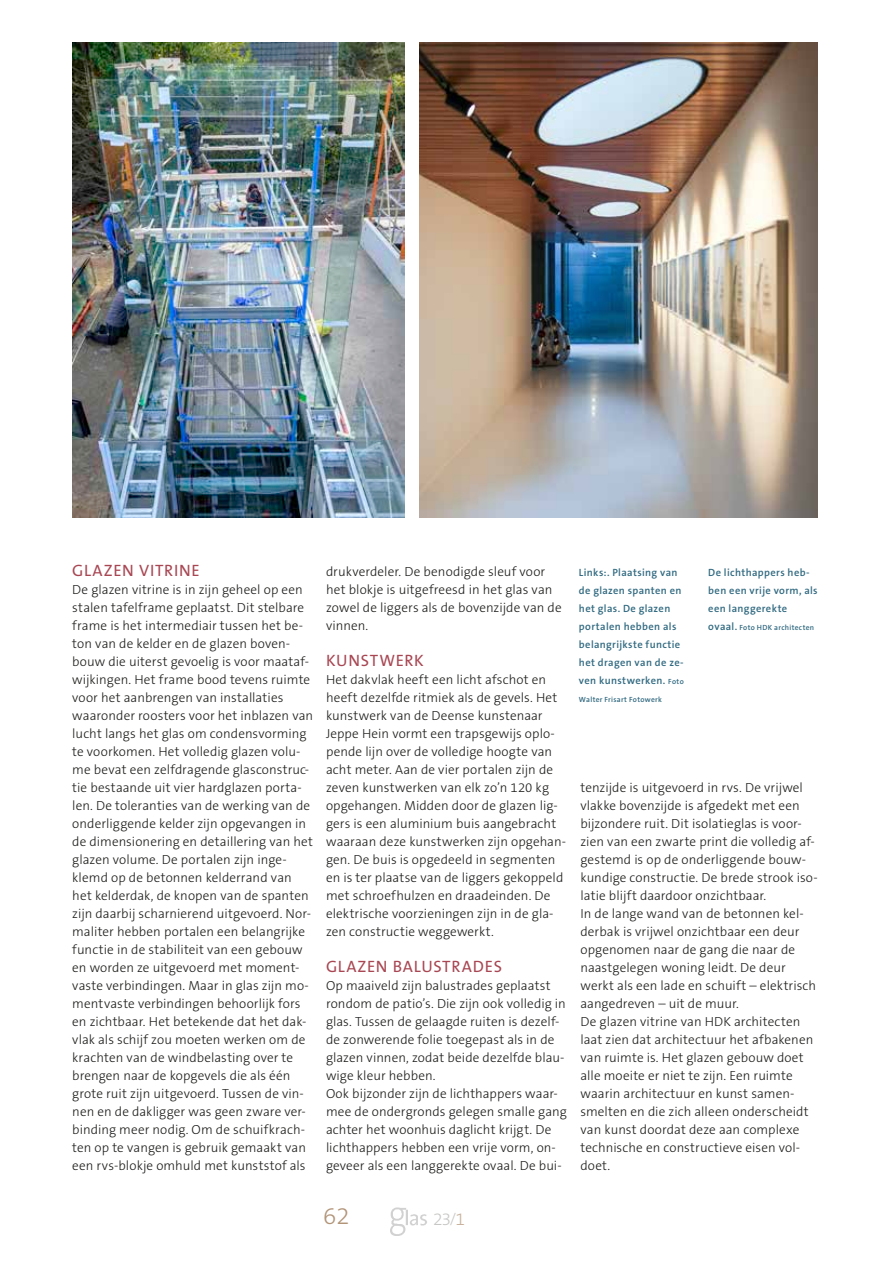
<style>
.page{position:relative;width:893px;height:1263px;background:#fff}
.page>*{position:absolute;margin:0;border:0;box-sizing:border-box;transform-origin:0 0}
.t1{font:300 24px "The Sans B3";color:#b29478}
.t2{font:300 17.55px "The Sans B3";color:#c7c7c6}
.t3{font:16.5px "The Sans B5 Plain";letter-spacing:.04em;color:#a84753}
.t4{font:300 13.2px/18px "The Sans B3";letter-spacing:.005em;color:#1d1d1b}
.t5{font:600 10.5px/18px "The Sans B6";letter-spacing:.035em;color:#306980}
.t6{font:600 7.5px "The Sans B6";letter-spacing:.04em;color:#306980}
.s1{font-size:7.5px}
.s2{font-size:10.5px}
.s3{font-family:"The Sans B4";font-size:13.35px}
.s4{color:#c8b29d}
</style>
<div class="page">
<img style="left:390px;top:1207px;width:37px;height:28px">
<img style="left:420px;top:43px;width:398px;height:475px">
<img style="left:72px;top:43px;width:332px;height:475px">
<p class="t3" style="left:72px;top:562px;width:129px">GLAZEN VITRINE</p>
<p class="t4" style="left:72px;top:581px;width:242px">De glazen vitrine is in zijn geheel op een stalen tafelframe geplaatst. Dit stelbare frame is het intermediair tussen het be&shy;ton van de kelder en de glazen boven&shy;bouw die uiterst gevoelig is voor maataf&shy;wijkingen. Het frame bood tevens ruimte voor het aanbrengen van installaties waaronder roosters voor het inblazen van lucht langs het glas om condensvorming te voorkomen. Het volledig glazen volu&shy;me bevat een zelfdragende glasconstruc&shy;tie bestaande uit vier hardglazen porta&shy;len. De toleranties van de werking van de onderliggende kelder zijn opgevangen in de dimensionering en detaillering van het glazen volume. De portalen zijn inge&shy;klemd op de betonnen kelderrand van het kelderdak, de knopen van de spanten zijn daarbij scharnierend uitgevoerd. Nor&shy;maliter hebben portalen een belangrijke functie in de stabiliteit van een gebouw en worden ze uitgevoerd met moment&shy;vaste verbindingen. Maar in glas zijn mo&shy;mentvaste verbindingen behoorlijk fors en zichtbaar. Het betekende dat het dak&shy;vlak als schijf zou moeten werken om de krachten van de windbelasting over te brengen naar de kopgevels die als één grote ruit zijn uitgevoerd. Tussen de vin&shy;nen en de dakligger was geen zware ver&shy;binding meer nodig. Om de schuifkrach&shy;ten op te vangen is gebruik gemaakt van een rvs-blokje omhuld met kunststof als</p>
<p class="t4" style="left:326px;top:563px;width:237px">drukverdeler. De benodigde sleuf voor het blokje is uitgefreesd in het glas van zowel de liggers als de bovenzijde van de vinnen.</p>
<p class="t3" style="left:326px;top:652px;width:99px">KUNSTWERK</p>
<p class="t4" style="left:326px;top:671px;width:242px">Het dakvlak heeft een licht afschot en heeft dezelfde ritmiek als de gevels. Het kunstwerk van de Deense kunstenaar Jeppe Hein vormt een trapsgewijs oplo&shy;pende lijn over de volledige hoogte van acht meter. Aan de vier portalen zijn de zeven kunstwerken van elk zo’n 120 kg opgehangen. Midden door de glazen lig&shy;gers is een aluminium buis aangebracht waaraan deze kunstwerken zijn opgehan&shy;gen. De buis is opgedeeld in segmenten en is ter plaatse van de liggers gekoppeld met schroefhulzen en draadeinden. De elektrische voorzieningen zijn in de gla&shy;zen constructie weggewerkt.</p>
<p class="t3" style="left:326px;top:958px;width:177px">GLAZEN BALUSTRADES</p>
<p class="t4" style="left:326px;top:977px;width:242px">Op maaiveld zijn balustrades geplaatst rondom de patio’s. Die zijn ook volledig in glas. Tussen de gelaagde ruiten is dezelf&shy;de zonwerende folie toegepast als in de glazen vinnen, zodat beide dezelfde blau&shy;wige kleur hebben.<br>Ook bijzonder zijn de lichthappers waar&shy;mee de ondergronds gelegen smalle gang achter het woonhuis daglicht krijgt. De lichthappers hebben een vrije vorm, on&shy;geveer als een langgerekte ovaal. De bui-</p>
<p class="t5" style="left:579px;top:564px;width:106px">Links:. Plaatsing van de glazen spanten en het glas. De glazen portalen hebben als belangrijkste functie het dragen van de ze&shy;ven kunstwerken. <span class="s1">Foto</span></p>
<p class="t6" style="left:579px;top:696px;width:85px">Walter Frisart Fotowerk</p>
<p class="t5" style="left:708px;top:564px;width:111px">De lichthappers heb&shy;ben een vrije vorm, als een langgerekte</p>
<p class="t6" style="left:708px;top:624px;width:107px"><span class="s2">ovaal.</span> Foto HDK architecten</p>
<p class="t4" style="left:580px;top:779px;width:239px">tenzijde is uitgevoerd in rvs. De vrijwel vlakke bovenzijde is afgedekt met een bijzondere ruit. Dit isolatieglas is voor&shy;zien van een zwarte print die volledig af&shy;gestemd is op de onderliggende bouw&shy;kundige constructie. De brede strook iso&shy;latie blijft daardoor onzichtbaar.<br>In de lange wand van de betonnen kel&shy;derbak is vrijwel onzichtbaar een deur opgenomen naar de gang die naar de naastgelegen woning leidt. De deur werkt als een lade en schuift – elektrisch aangedreven – uit de muur.<br>De glazen vitrine van HDK architecten laat zien dat architectuur het afbakenen van ruimte is. Het glazen gebouw doet alle moeite er niet te zijn. Een ruimte waarin architectuur en kunst samen&shy;smelten en die zich alleen onderscheidt van kunst doordat deze aan complexe technische en constructieve eisen vol&shy;doet.</p>
<h1 class="t1" style="left:323px;top:1204px;width:28px">62</h1>
<h2 class="t2" style="left:433px;top:1210px;width:34px">23<span class="s3">/</span><span class="s4">1</span></h2>
</div>
